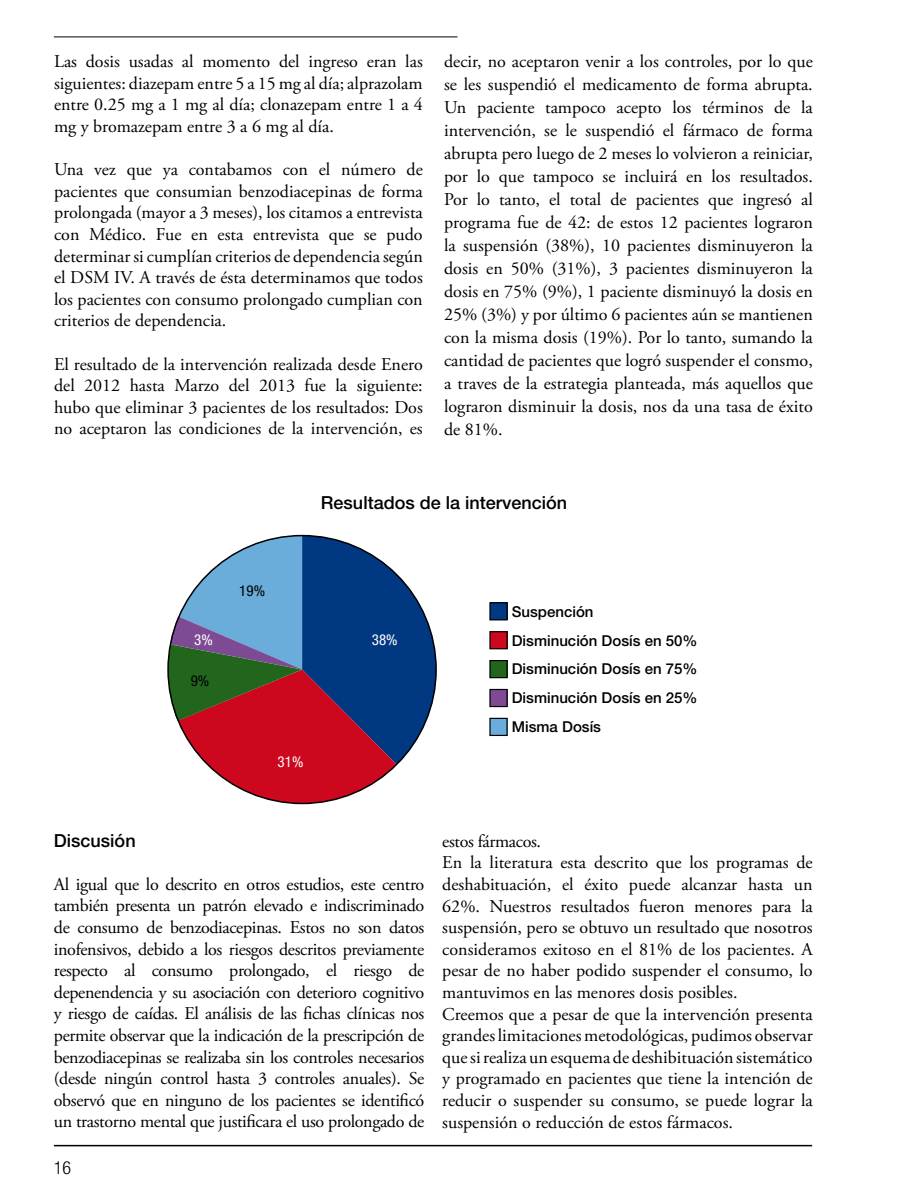
<style>
.page{position:relative;width:915px;height:1191px;background:#fff}
.page>*{position:absolute;margin:0;border:0;box-sizing:border-box;transform-origin:0 0}
.t1{font:18px/21.6px "Adobe Garamond Pro";color:#000;text-align:justify}
.t2{font:500 18px "Helvetica Neue LT Std";color:#000}
.t3{font:300 condensed 18px "Helvetica Neue LT Std";color:#000}
.t4{font:500 15px "Helvetica Neue LT Std";color:#000}
.t5{font:condensed 15px "Helvetica Neue LT Std";color:#fff}
.t6{font:condensed 15px "Helvetica Neue LT Std";color:#000}
</style>
<div class="page">
<hr style="left:54px;top:1144px;width:757px;height:2px;background:#000">
<hr style="left:54px;top:37px;width:403px;height:1px;background:#000">
<div style="left:490px;top:603px;width:17px;height:17px;background:#003882"></div>
<div style="left:489px;top:602px;width:18px;height:18px;border:1px solid #000"></div>
<div style="left:490px;top:660px;width:17px;height:17px;background:#22661e"></div>
<div style="left:489px;top:660px;width:18px;height:18px;border:1px solid #000"></div>
<div style="left:490px;top:718px;width:17px;height:17px;background:#6aacda"></div>
<div style="left:489px;top:718px;width:18px;height:18px;border:1px solid #000"></div>
<div style="left:490px;top:631px;width:17px;height:18px;background:#cd071e"></div>
<div style="left:489px;top:631px;width:18px;height:18px;border:1px solid #000"></div>
<div style="left:490px;top:689px;width:17px;height:17px;background:#7e4a94"></div>
<div style="left:489px;top:689px;width:18px;height:18px;border:1px solid #000"></div>
<svg style="left:168px;top:535px;width:268px;height:268px"></svg>
<p class="t1" style="left:54px;top:51px;width:370px">Las dosis usadas al momento del ingreso eran las siguientes: diazepam entre 5 a 15 mg al día; alprazolam entre 0.25 mg a 1 mg al día; clonazepam entre 1 a 4 mg y bromazepam entre 3 a 6 mg al día.</p>
<p class="t1" style="left:54px;top:159px;width:370px">Una vez que ya contabamos con el número de pacientes que consumian benzodiacepinas de forma prolongada (mayor a 3 meses), los citamos a entrevista con Médico. Fue en esta entrevista que se pudo determinar si cumplían criterios de dependencia según el DSM IV. A través de ésta determinamos que todos los pacientes con consumo prolongado cumplian con criterios de dependencia.</p>
<p class="t1" style="left:54px;top:354px;width:370px">El resultado de la intervención realizada desde Enero del 2012 hasta Marzo del 2013 fue la siguiente: hubo que eliminar 3 pacientes de los resultados: Dos no aceptaron las condiciones de la intervención, es</p>
<p class="t1" style="left:444px;top:51px;width:370px;line-height:23px">decir, no aceptaron venir a los controles, por lo que se les suspendió el medicamento de forma abrupta.<br>Un paciente tampoco acepto los términos de la intervención, se le suspendió el fármaco de forma abrupta pero luego de 2 meses lo volvieron a reiniciar, por lo que tampoco se incluirá en los resultados.<br>Por lo tanto, el total de pacientes que ingresó al programa fue de 42: de estos 12 pacientes lograron la suspensión (38%), 10 pacientes disminuyeron la dosis en 50% (31%), 3 pacientes disminuyeron la dosis en 75% (9%), 1 paciente disminuyó la dosis en 25% (3%) y por último 6 pacientes aún se mantienen con la misma dosis (19%). Por lo tanto, sumando la cantidad de pacientes que logró suspender el consmo, a traves de la estrategia planteada, más aquellos que lograron disminuir la dosis, nos da una tasa de éxito de 81%.</p>
<p class="t2" style="left:321px;top:491px;width:248px">Resultados de la intervención</p>
<p class="t5" style="left:194px;top:630px;width:20px">3%</p>
<p class="t6" style="left:191px;top:672px;width:20px">9%</p>
<p class="t6" style="left:239px;top:581px;width:27px">19%</p>
<p class="t5" style="left:277px;top:753px;width:27px">31%</p>
<p class="t5" style="left:372px;top:630px;width:27px">38%</p>
<p class="t4" style="left:511px;top:602px;width:83px">Suspención</p>
<p class="t4" style="left:511px;top:631px;width:187px">Disminución Dosís en 50%</p>
<p class="t4" style="left:511px;top:660px;width:187px">Disminución Dosís en 75%</p>
<p class="t4" style="left:511px;top:689px;width:187px">Disminución Dosís en 25%</p>
<p class="t4" style="left:511px;top:718px;width:91px">Misma Dosís</p>
<p class="t2" style="left:54px;top:829px;width:83px">Discusión</p>
<p class="t1" style="left:54px;top:874px;width:372px">Al igual que lo descrito en otros estudios, este centro también presenta un patrón elevado e indiscriminado de consumo de benzodiacepinas. Estos no son datos inofensivos, debido a los riesgos descritos previamente respecto al consumo prolongado, el riesgo de depenendencia y su asociación con deterioro cognitivo y riesgo de caídas. El análisis de las fichas clínicas nos permite observar que la indicación de la prescripción de benzodiacepinas se realizaba sin los controles necesarios (desde ningún control hasta 3 controles anuales). Se observó que en ninguno de los pacientes se identificó un trastorno mental que justificara el uso prolongado de</p>
<p class="t3" style="left:54px;top:1157px;width:19px">16</p>
<p class="t1" style="left:442px;top:831px;width:372px;text-align:left">estos fármacos.<br>En la literatura esta descrito que los programas de deshabituación, el éxito puede alcanzar hasta un 62%. Nuestros resultados fueron menores para la suspensión, pero se obtuvo un resultado que nosotros consideramos exitoso en el 81% de los pacientes. A pesar de no haber podido suspender el consumo, lo mantuvimos en las menores dosis posibles.<br>Creemos que a pesar de que la intervención presenta grandes limitaciones metodológicas, pudimos observar que si realiza un esquema de deshibituación sistemático y programado en pacientes que tiene la intención de reducir o suspender su consumo, se puede lograr la suspensión o reducción de estos fármacos.</p>
</div>
